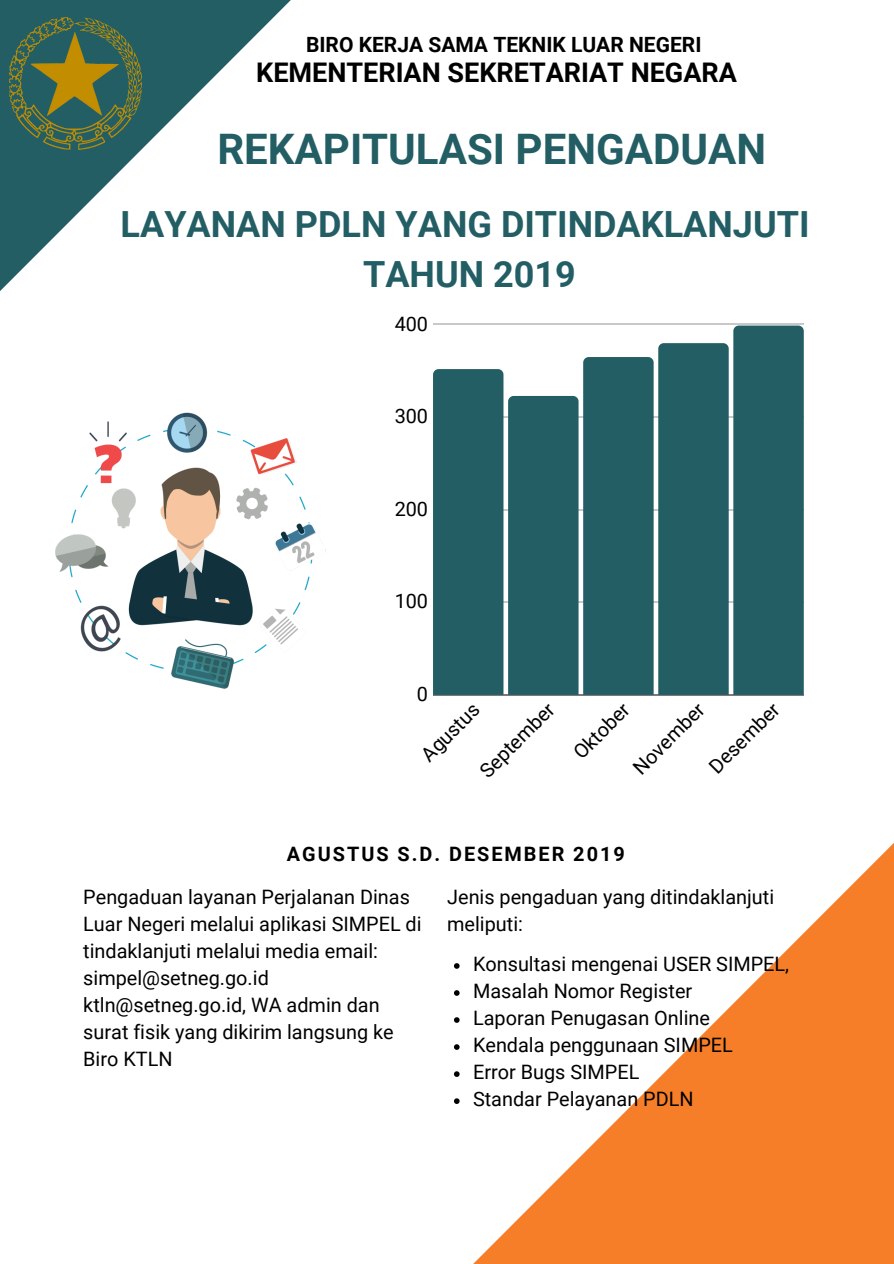
<style>
.page{position:relative;width:894px;height:1264px;background:#fff}
.page>*{position:absolute;margin:0;border:0;box-sizing:border-box;transform-origin:0 0}
.t1{font:700 42px "Roboto";color:#225e64}
.t2{font:700 36px/49.5px "Roboto";color:#225e64;text-align:center}
.t3{font:700 27px "Roboto";color:#000}
.t4{font:700 21px "Roboto";color:#000}
.t5{font:19.8px/27px "Roboto";color:#000}
.t6{font:700 19.8px "Roboto";letter-spacing:.1em;color:#000}
</style>
<div class="page">
<svg style="left:0;top:0;width:291px;height:291px"></svg>
<svg style="left:433px;top:650px;width:460px;height:613px"></svg>
<hr style="left:433px;top:324px;width:370px;height:1px;background:#c8c8c8">
<svg style="left:433px;top:325px;width:370px;height:370px;background:#407379"></svg>
<svg style="left:454px;top:963px;width:5px;height:5px"></svg>
<svg style="left:454px;top:990px;width:5px;height:5px"></svg>
<svg style="left:454px;top:1017px;width:5px;height:5px"></svg>
<svg style="left:454px;top:1044px;width:5px;height:5px"></svg>
<svg style="left:454px;top:1071px;width:5px;height:5px"></svg>
<svg style="left:454px;top:1098px;width:5px;height:5px"></svg>
<img style="left:10px;top:17px;width:131px;height:132px">
<img style="left:55px;top:412px;width:271px;height:277px">
<p class="t4" style="left:306px;top:32px;width:397px">BIRO KERJA SAMA TEKNIK LUAR NEGERI</p>
<h3 class="t3" style="left:256px;top:57px;width:482px">KEMENTERIAN SEKRETARIAT NEGARA</h3>
<h1 class="t1" style="left:217px;top:125px;width:550px">REKAPITULASI PENGADUAN</h1>
<h2 class="t2" style="left:120px;top:200px;width:690px">LAYANAN PDLN YANG DITINDAKLANJUTI<br>TAHUN 2019</h2>
<p class="t5" style="left:394px;top:310px;width:35px">400</p>
<p class="t5" style="left:394px;top:403px;width:35px">300</p>
<p class="t5" style="left:394px;top:495px;width:35px">200</p>
<p class="t5" style="left:394px;top:588px;width:35px">100</p>
<p class="t5" style="left:417px;top:680px;width:13px">0</p>
<p class="t5" style="left:473px;top:764px;width:98px;rotate:-45deg">September</p>
<p class="t5" style="left:567px;top:746px;width:71px;rotate:-45deg">Oktober</p>
<p class="t5" style="left:627px;top:761px;width:93px;rotate:-45deg">November</p>
<p class="t5" style="left:703px;top:760px;width:92px;rotate:-45deg">Desember</p>
<p class="t5" style="left:415px;top:748px;width:74px;rotate:-45deg">Agustus</p>
<p class="t6" style="left:287px;top:842px;width:339px">AGUSTUS S.D. DESEMBER 2019</p>
<p class="t5" style="left:83px;top:883px;width:340px">Pengaduan layanan Perjalanan Dinas<br>Luar Negeri melalui aplikasi SIMPEL di tindaklanjuti melalui media email: simpel@setneg.go.id ktln@setneg.go.id, WA admin dan surat fisik yang dikirim langsung ke<br>Biro KTLN</p>
<p class="t5" style="left:447px;top:883px;width:328px">Jenis pengaduan yang ditindaklanjuti meliputi:</p>
<p class="t5" style="left:473px;top:950px;width:317px">Konsultasi mengenai USER SIMPEL,<br>Masalah Nomor Register<br>Laporan Penugasan Online<br>Kendala penggunaan SIMPEL<br>Error Bugs SIMPEL<br>Standar Pelayanan PDLN</p>
</div>
